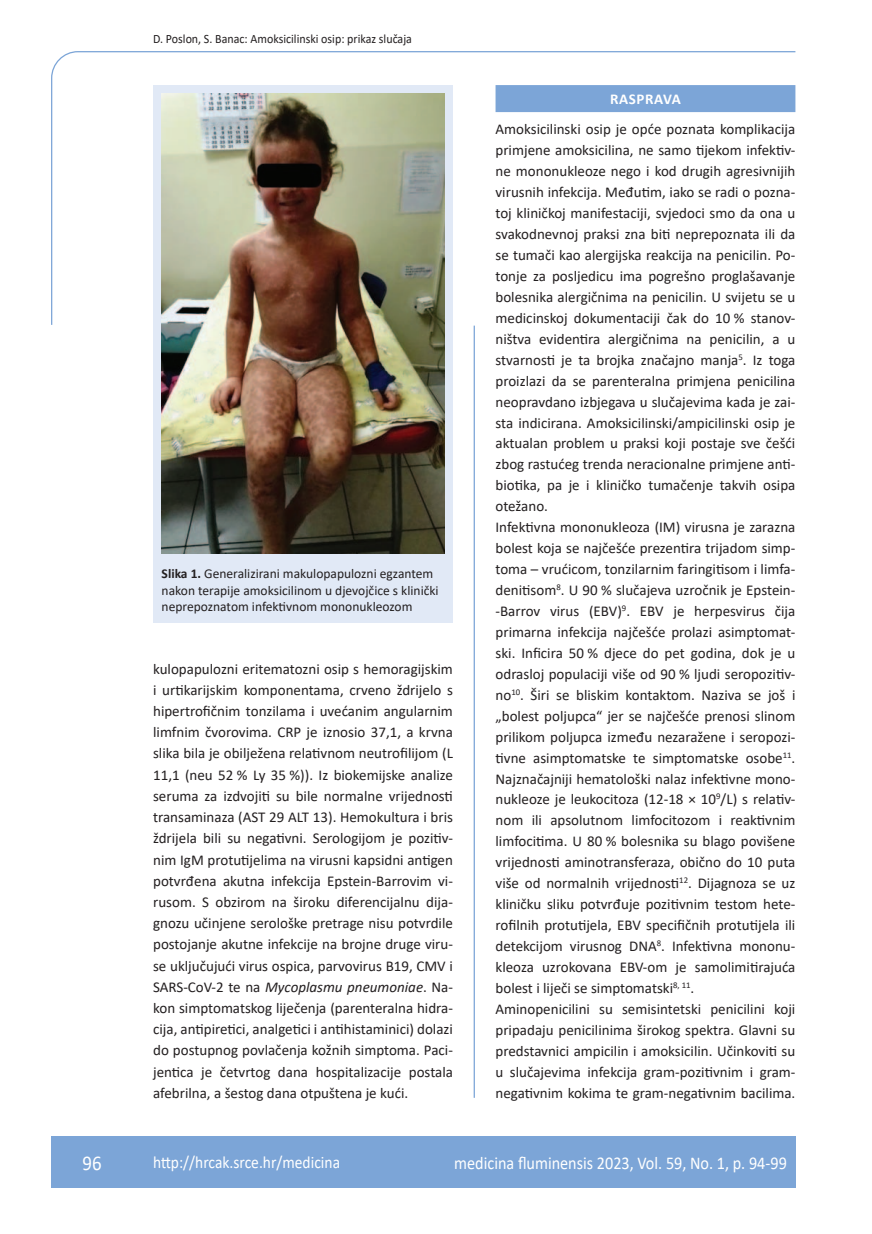
<style>
.page{position:relative;width:872px;height:1234px;background:#fff}
.page>*{position:absolute;margin:0;border:0;box-sizing:border-box;transform-origin:0 0}
.t1{font:21px "Calibri";color:#fff;scale:.9 1}
.t2{font:18px "Calibri";color:#fff;scale:.9 1}
.t3{font:17.25px "Calibri";color:#fff;scale:.9 1}
.t4{font:15px/21px "Calibri";color:#231f20;text-align:justify}
.t5{font:700 15px "Calibri";letter-spacing:.04em;color:#fff}
.t6{font:13.5px/16.5px "Calibri";color:#231f20}
.t7{font:12.75px "Calibri";color:#231f20;scale:.94 1}
.s1{font-weight:700}
.s2{font-style:italic}
</style>
<div class="page">
<svg style="left:51px;top:51px;width:745px;height:274px"></svg>
<hr style="left:473px;top:325px;width:2px;height:772px;background:#7ca5d7">
<div style="left:51px;top:1135px;width:744px;height:51px;background:#7ca5d7"></div>
<div style="left:495px;top:85px;width:300px;height:27px;background:#7ca5d7"></div>
<div style="left:153px;top:85px;width:300px;height:537px;background:#e1e9f6"></div>
<img style="left:162px;top:94px;width:282px;height:459px">
<p class="t7" style="left:153px;top:29px;width:277px">D. Poslon, S. Banac: Amoksicilinski osip: prikaz slučaja</p>
<p class="t6" style="left:162px;top:565px;width:278px"><span class="s1">Slika 1.</span> Generalizirani makulopapulozni egzantem nakon terapije amoksicilinom u djevojčice s klinički neprepoznatom infektivnom mononukleozom</p>
<p class="t4" style="left:153px;top:657px;width:301px">kulopapulozni eritematozni osip s hemoragijskim i urtikarijskim komponentama, crveno ždrijelo s hipertrofičnim tonzilama i uvećanim angularnim limfnim čvorovima. CRP je iznosio 37,1, a krvna slika bila je obilježena relativnom neutrofilijom (L 11,1 (neu 52 % Ly 35 %)). Iz biokemijske analize seruma za izdvojiti su bile normalne vrijednosti transaminaza (AST 29 ALT 13). Hemokultura i bris ždrijela bili su negativni. Serologijom je pozitiv&shy;nim IgM protutijelima na virusni kapsidni antigen potvrđena akutna infekcija Epstein-Barrovim vi&shy;rusom. S obzirom na široku diferencijalnu dija&shy;gnozu učinjene serološke pretrage nisu potvrdile postojanje akutne infekcije na brojne druge viru&shy;se uključujući virus ospica, parvovirus B19, CMV i SARS-CoV-2 te na <span class="s2">Mycoplasmu pneumoniae</span>. Na&shy;kon simptomatskog liječenja (parenteralna hidra&shy;cija, antipiretici, analgetici i antihistaminici) dolazi do postupnog povlačenja kožnih simptoma. Paci&shy;jentica je četvrtog dana hospitalizacije postala afebrilna, a šestog dana otpuštena je kući.</p>
<p class="t5" style="left:610px;top:88px;width:72px">RASPRAVA</p>
<p class="t4" style="left:495px;top:118px;width:301px;text-align:left">Amoksicilinski osip je opće poznata komplikacija primjene amoksicilina, ne samo tijekom infektiv&shy;ne mononukleoze nego i kod drugih agresivnijih virusnih infekcija. Međutim, iako se radi o pozna&shy;toj kliničkoj manifestaciji, svjedoci smo da ona u svakodnevnoj praksi zna biti neprepoznata ili da se tumači kao alergijska reakcija na penicilin. Po&shy;tonje za posljedicu ima pogrešno proglašavanje bolesnika alergičnima na penicilin. U svijetu se u medicinskoj dokumentaciji čak do 10 % stanov&shy;ništva evidentira alergičnima na penicilin, a u stvarnosti je ta brojka značajno manja<sup>5</sup>. Iz toga proizlazi da se parenteralna primjena penicilina neopravdano izbjegava u slučajevima kada je zai&shy;sta indicirana. Amoksicilinski/ampicilinski osip je aktualan problem u praksi koji postaje sve češći zbog rastućeg trenda neracionalne primjene anti&shy;biotika, pa je i kliničko tumačenje takvih osipa otežano.<br>Infektivna mononukleoza (IM) virusna je zarazna bolest koja se najčešće prezentira trijadom simp&shy;toma – vrućicom, tonzilarnim faringitisom i limfa&shy;denitisom<sup>8</sup>. U 90 % slučajeva uzročnik je Epstein--Barrov virus (EBV)<sup>9</sup>. EBV je herpesvirus čija primarna infekcija najčešće prolazi asimptomat&shy;ski. Inficira 50 % djece do pet godina, dok je u odrasloj populaciji više od 90 % ljudi seropozitiv&shy;no<sup>10</sup>. Širi se bliskim kontaktom. Naziva se još i „bolest poljupca“ jer se najčešće prenosi slinom prilikom poljupca između nezaražene i seropozi&shy;tivne asimptomatske te simptomatske osobe<sup>11</sup>.<br>Najznačajniji hematološki nalaz infektivne mono&shy;nukleoze je leukocitoza (12-18 × 10<sup>9</sup>/L) s relativ&shy;nom ili apsolutnom limfocitozom i reaktivnim limfocitima. U 80 % bolesnika su blago povišene vrijednosti aminotransferaza, obično do 10 puta više od normalnih vrijednosti<sup>12</sup>. Dijagnoza se uz kliničku sliku potvrđuje pozitivnim testom hete&shy;rofilnih protutijela, EBV specifičnih protutijela ili detekcijom virusnog DNA<sup>8</sup>. Infektivna mononu&shy;kleoza uzrokovana EBV-om je samolimitirajuća bolest i liječi se simptomatski<sup>8,</sup> <sup>11</sup>.<br>Aminopenicilini su semisintetski penicilini koji pripadaju penicilinima širokog spektra. Glavni su predstavnici ampicilin i amoksicilin. Učinkoviti su u slučajevima infekcija gram-pozitivnim i gram&shy;negativnim kokima te gram-negativnim bacilima.</p>
<h1 class="t1" style="left:82px;top:1147px;width:23px">96</h1>
<p class="t3" style="left:153px;top:1149px;width:209px">http://hrcak.srce.hr/medicina</p>
<p class="t2" style="left:454px;top:1149px;width:371px">medicina fluminensis 2023, Vol. 59, No. 1, p. 94-99</p>
</div>
